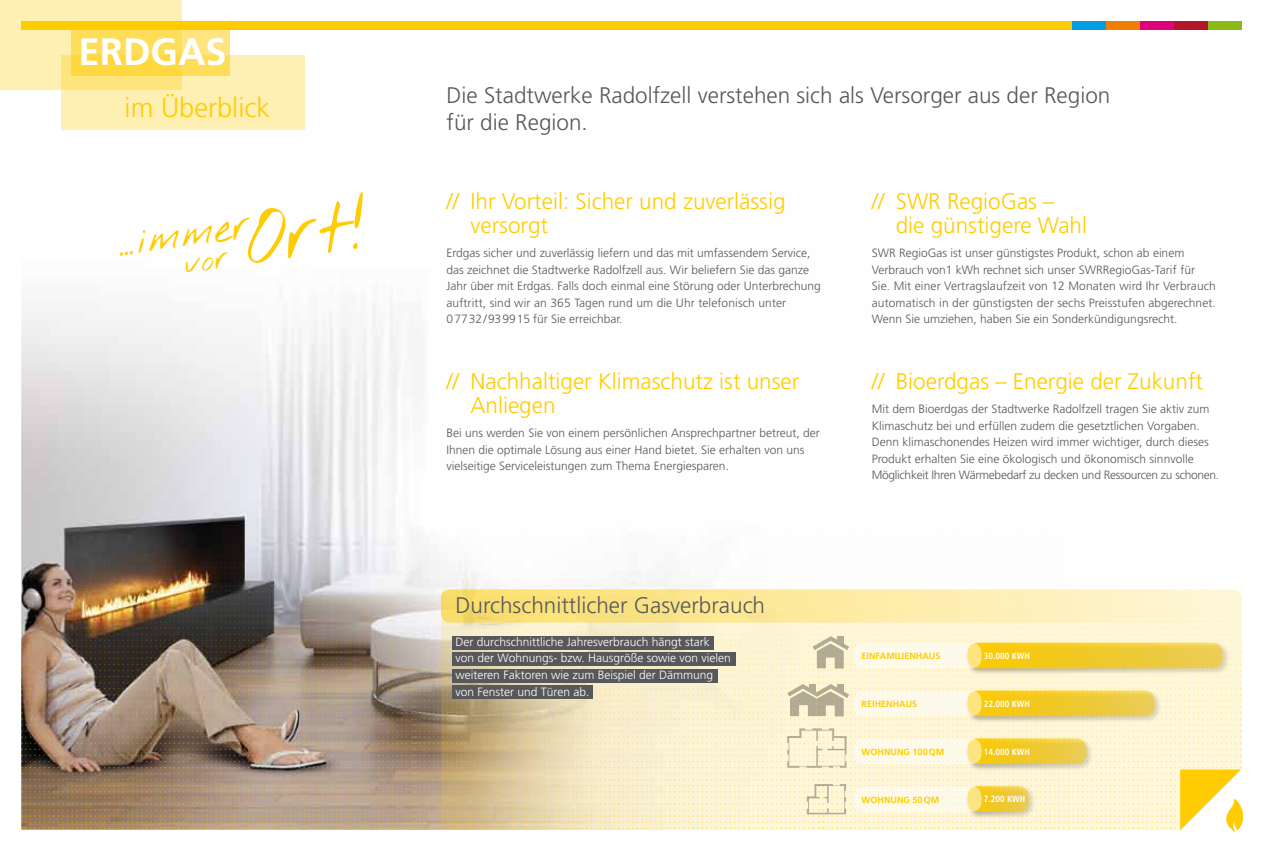
<style>
.page{position:relative;width:1263px;height:851px;background:#fff}
.page>*{position:absolute;margin:0;border:0;box-sizing:border-box;transform-origin:0 0}
.t1{font:75.15px "Nothing You Could Do";color:#fecc00}
.t2{font:41.7px "Nothing You Could Do";color:#fecc00}
.t3{font:700 38.1px "Frutiger";color:#fff}
.t4{font:300 27.3px "Frutiger";color:#fecc00}
.t5{font:300 22.5px/24px "Frutiger";color:#fecc00}
.t6{font:300 22.5px/27px "Frutiger";color:#58585a}
.t7{font:300 12px/16.5px "Frutiger";color:#58585a}
.t8{font:300 12px/16.5px "Frutiger";color:#fff}
.t9{font:700 9px "Frutiger";color:#fecc00}
.t10{font:700 condensed 9px "Frutiger";color:#fff}
.s1{font-size:34.95px}
</style>
<div class="page">
<img style="left:21px;top:129px;width:378px;height:401px">
<div style="left:0;top:0;width:182px;height:89px;background:#feefb3"></div>
<svg style="left:62px;top:55px;width:243px;height:74px;background:#feedac"></svg>
<svg style="left:71px;top:30px;width:159px;height:46px;background:#fedc56"></svg>
<div style="left:1208px;top:21px;width:34px;height:9px;background:#89ba17"></div>
<div style="left:1174px;top:21px;width:34px;height:9px;background:#b5152b"></div>
<div style="left:1140px;top:21px;width:34px;height:9px;background:#e2007a"></div>
<div style="left:1106px;top:21px;width:34px;height:9px;background:#ee7f00"></div>
<div style="left:1071px;top:21px;width:35px;height:9px;background:#009ee0"></div>
<div style="left:21px;top:21px;width:1050px;height:9px;background:#fecc00"></div>
<img style="left:21px;top:530px;width:1222px;height:302px">
<svg style="left:185px;top:252px;width:45px;height:21px"></svg>
<h3 class="t3" style="left:79px;top:29px;width:150px">ERDGAS</h3>
<h3 class="t4" style="left:125px;top:92px;width:147px">im Überblick</h3>
<h1 class="t1" style="left:238px;top:194px;width:127px;rotate:-8deg">Ort!</h1>
<h2 class="t2" style="left:114px;top:217px;width:136px;rotate:-8deg"><span class="s1">…</span> immer</h2>
<h3 class="t6" style="left:446px;top:81px;width:665px">Die Stadtwerke Radolfzell verstehen sich als Versorger aus der Region für die Region.</h3>
<h3 class="t5" style="left:470px;top:189px;width:317px;text-indent:-24px">// Ihr Vorteil: Sicher und zuverlässig versorgt</h3>
<p class="t7" style="left:446px;top:245px;width:376px">Erdgas sicher und zuverlässig liefern und das mit umfassendem Service, das zeichnet die Stadtwerke Radolfzell aus. Wir beliefern Sie das ganze Jahr über mit Erdgas. Falls doch einmal eine Störung oder Unterbrechung auftritt, sind wir an 365 Tagen rund um die Uhr telefonisch unter 07732/939915 für Sie erreichbar.</p>
<h3 class="t5" style="left:470px;top:369px;width:330px;text-indent:-24px">// Nachhaltiger Klimaschutz ist unser<br>Anliegen</h3>
<p class="t7" style="left:446px;top:425px;width:375px">Bei uns werden Sie von einem persönlichen Ansprechpartner betreut, der<br>Ihnen die optimale Lösung aus einer Hand bietet. Sie erhalten von uns vielseitige Serviceleistungen zum Thema Energiesparen.</p>
<h3 class="t5" style="left:896px;top:189px;width:193px;text-indent:-24px">// SWR RegioGas – die günstigere Wahl</h3>
<p class="t7" style="left:872px;top:245px;width:346px">SWR RegioGas ist unser günstigstes Produkt, schon ab einem Verbrauch von1 kWh rechnet sich unser SWRRegioGas-Tarif für Sie. Mit einer Vertragslaufzeit von 12 Monaten wird Ihr Verbrauch automatisch in der günstigsten der sechs Preisstufen abgerechnet.<br>Wenn Sie umziehen, haben Sie ein Sonderkündigungsrecht.</p>
<h3 class="t5" style="left:872px;top:369px;width:333px">// Bioerdgas – Energie der Zukunft</h3>
<p class="t7" style="left:872px;top:401px;width:349px">Mit dem Bioerdgas der Stadtwerke Radolfzell tragen Sie aktiv zum Klimaschutz bei und erfüllen zudem die gesetztlichen Vorgaben.<br>Denn klimaschonendes Heizen wird immer wichtiger, durch dieses Produkt erhalten Sie eine ökologisch und ökonomisch sinnvolle Möglichkeit Ihren Wärmebedarf zu decken und Ressourcen zu schonen.</p>
<h3 class="t6" style="left:455px;top:591px;width:311px">Durchschnittlicher Gasverbrauch</h3>
<p class="t8" style="left:455px;top:633px;width:277px">Der durchschnittliche Jahresverbrauch hängt stark von der Wohnungs- bzw. Hausgröße sowie von vielen weiteren Faktoren wie zum Beispiel der Dämmung von Fenster und Türen ab.</p>
<p class="t9" style="left:862px;top:650px;width:80px">EINFAMILIENHAUS</p>
<p class="t10" style="left:984px;top:650px;width:48px">30.000 KWH</p>
<p class="t9" style="left:862px;top:698px;width:57px">REIHENHAUS</p>
<p class="t10" style="left:984px;top:698px;width:48px">22.000 KWH</p>
<p class="t9" style="left:862px;top:746px;width:17px">WOHNUNG</p>
<p class="t9" style="left:913px;top:746px;width:32px">100QM</p>
<p class="t10" style="left:984px;top:746px;width:48px">14.000 KWH</p>
<p class="t9" style="left:862px;top:794px;width:17px">WOHNUNG</p>
<p class="t9" style="left:913px;top:794px;width:27px">50QM</p>
<p class="t10" style="left:984px;top:793px;width:43px">7.200 KWH</p>
</div>
